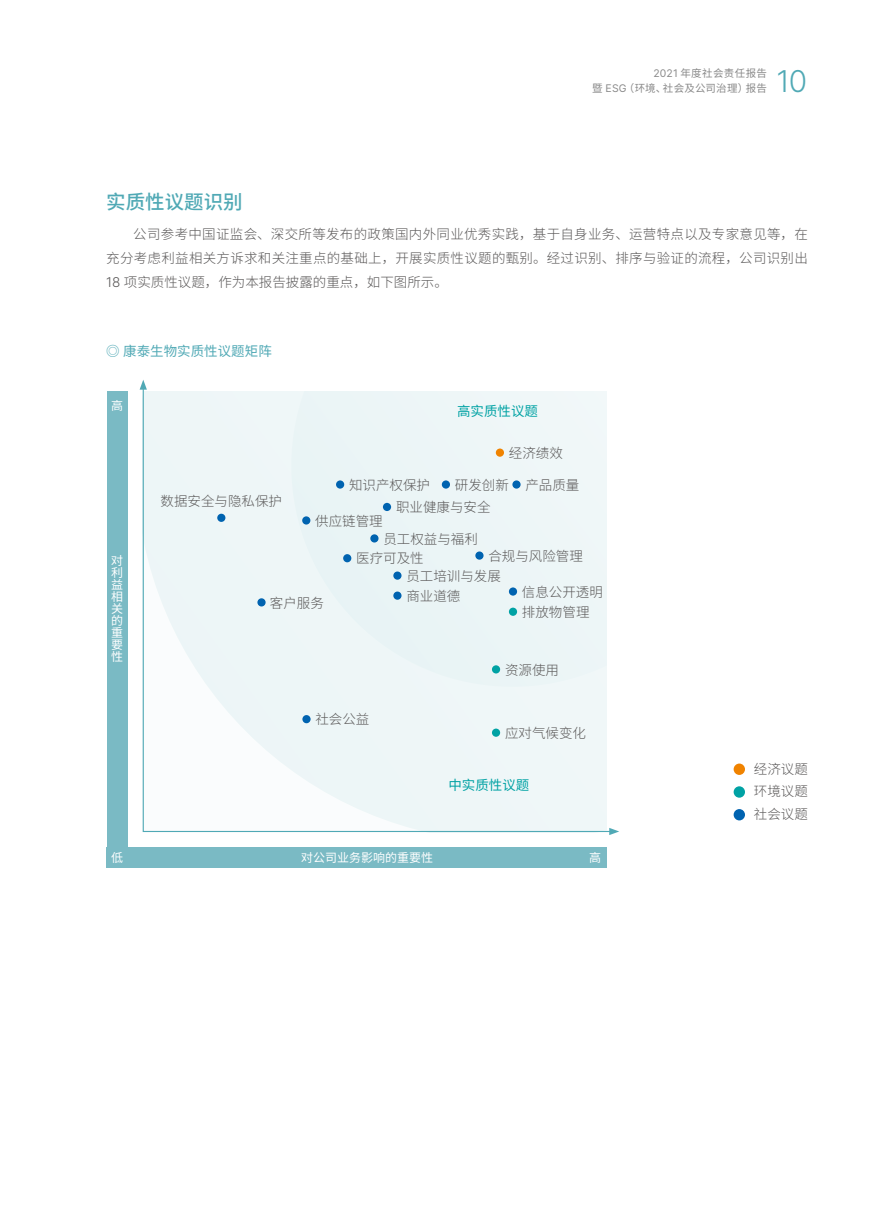
<style>
.page{position:relative;width:893px;height:1212px;background:#fff}
.page>*{position:absolute;margin:0;border:0;box-sizing:border-box;transform-origin:0 0}
.t1{font:300 30px "Inter";color:#50a9b5}
.t2{font:500 19.5px "Source Han Sans CN";color:#50a9b5}
.t3{font:300 13.5px/24px "Source Han Sans SC";color:#595757}
.t4{font:13.5px "Source Han Sans SC";color:#50a9b5}
.t5{font:13.5px "Source Han Sans SC";color:#00a2a4}
.t6{font:12px/12px "Source Han Sans SC";color:#fff;text-align:justify}
.t7{font:10.5px/15px "Source Han Sans SC";letter-spacing:.02em;color:#898989;text-align:right}
.s1{font-family:"Inter"}
</style>
<div class="page">
<div style="left:107px;top:392px;width:20px;height:476px;background:#7abac4"></div>
<div style="left:107px;top:847px;width:500px;height:21px;background:#7abac4"></div>
<svg style="left:142px;top:390px;width:467px;height:442px"></svg>
<svg style="left:140px;top:380px;width:7px;height:10px"></svg>
<svg style="left:609px;top:828px;width:10px;height:7px"></svg>
<div style="left:734px;top:763px;width:11px;height:12px;background:#f08300;border-radius:50%"></div>
<div style="left:734px;top:786px;width:11px;height:12px;background:#00a2a4;border-radius:50%"></div>
<div style="left:734px;top:809px;width:11px;height:11px;background:#0063b0;border-radius:50%"></div>
<div style="left:496px;top:448px;width:8px;height:9px;background:#f08300;border-radius:50%"></div>
<div style="left:512px;top:480px;width:9px;height:9px;background:#0063b0;border-radius:50%"></div>
<div style="left:442px;top:480px;width:8px;height:9px;background:#0063b0;border-radius:50%"></div>
<div style="left:336px;top:480px;width:8px;height:9px;background:#0063b0;border-radius:50%"></div>
<div style="left:383px;top:503px;width:8px;height:8px;background:#0063b0;border-radius:50%"></div>
<div style="left:302px;top:516px;width:8px;height:8px;background:#0063b0;border-radius:50%"></div>
<div style="left:370px;top:534px;width:8px;height:8px;background:#0063b0;border-radius:50%"></div>
<div style="left:475px;top:551px;width:9px;height:9px;background:#0063b0;border-radius:50%"></div>
<div style="left:343px;top:554px;width:8px;height:8px;background:#0063b0;border-radius:50%"></div>
<div style="left:393px;top:571px;width:9px;height:9px;background:#0063b0;border-radius:50%"></div>
<div style="left:509px;top:587px;width:8px;height:9px;background:#0063b0;border-radius:50%"></div>
<svg style="left:393px;top:591px;width:9px;height:9px"></svg>
<div style="left:257px;top:598px;width:9px;height:8px;background:#0063b0;border-radius:50%"></div>
<div style="left:302px;top:715px;width:9px;height:8px;background:#0063b0;border-radius:50%"></div>
<div style="left:509px;top:608px;width:8px;height:8px;background:#00a2a4;border-radius:50%"></div>
<div style="left:492px;top:665px;width:8px;height:8px;background:#00a2a4;border-radius:50%"></div>
<div style="left:492px;top:728px;width:8px;height:9px;background:#00a2a4;border-radius:50%"></div>
<div style="left:217px;top:514px;width:8px;height:8px;background:#0063b0;border-radius:50%"></div>
<p class="t7" style="left:592px;top:66px;width:176px"><span class="s1">2021</span> 年度社会责任报告<br>暨 <span class="s1">ESG</span>（环境、社会及公司治理）报告</p>
<h1 class="t1" style="left:777px;top:60px;width:32px">10</h1>
<h2 class="t2" style="left:106px;top:190px;width:138px">实质性议题识别</h2>
<p class="t3" style="left:106px;top:223px;width:703px;text-align:justify;text-indent:27px">公司参考中国证监会、深交所等发布的政策国内外同业优秀实践，基于自身业务、运营特点以及专家意见等，在充分考虑利益相关方诉求和关注重点的基础上，开展实质性议题的甄别。经过识别、排序与验证的流程，公司识别出<span class="s1">18</span> 项实质性议题，作为本报告披露的重点，如下图所示。</p>
<p class="t4" style="left:106px;top:343px;width:167px">◎ 康泰生物实质性议题矩阵</p>
<p class="t6" style="left:111px;top:399px;width:13px">高</p>
<p class="t5" style="left:457px;top:404px;width:82px">高实质性议题</p>
<p class="t3" style="left:509px;top:441px;width:55px">经济绩效</p>
<p class="t6" style="left:111px;top:555px;width:13px">对利益相关的重要性</p>
<p class="t3" style="left:396px;top:474px;width:185px;line-height:22.4px;text-indent:59px">研发创新 产品质量职业健康与安全</p>
<p class="t3" style="left:349px;top:473px;width:83px">知识产权保护</p>
<p class="t3" style="left:161px;top:490px;width:123px">数据安全与隐私保护</p>
<p class="t3" style="left:315px;top:509px;width:69px">供应链管理</p>
<p class="t3" style="left:356px;top:529px;width:123px;line-height:19.8px;text-indent:27px">员工权益与福利医疗可及性</p>
<p class="t3" style="left:406px;top:546px;width:178px;line-height:20.1px;text-indent:82px">合规与风险管理员工培训与发展<br>商业道德</p>
<p class="t3" style="left:522px;top:580px;width:82px">信息公开透明</p>
<p class="t3" style="left:270px;top:591px;width:55px">客户服务</p>
<p class="t3" style="left:522px;top:600px;width:69px">排放物管理</p>
<p class="t3" style="left:315px;top:708px;width:55px">社会公益</p>
<p class="t3" style="left:505px;top:658px;width:55px">资源使用</p>
<p class="t3" style="left:505px;top:721px;width:82px">应对气候变化</p>
<p class="t5" style="left:448px;top:777px;width:82px">中实质性议题</p>
<p class="t6" style="left:301px;top:852px;width:133px">对公司业务影响的重要性</p>
<p class="t6" style="left:111px;top:852px;width:13px">低</p>
<p class="t6" style="left:589px;top:852px;width:13px">高</p>
<p class="t3" style="left:754px;top:757px;width:55px;line-height:22.8px;text-align:justify">经济议题环境议题社会议题</p>
</div>
